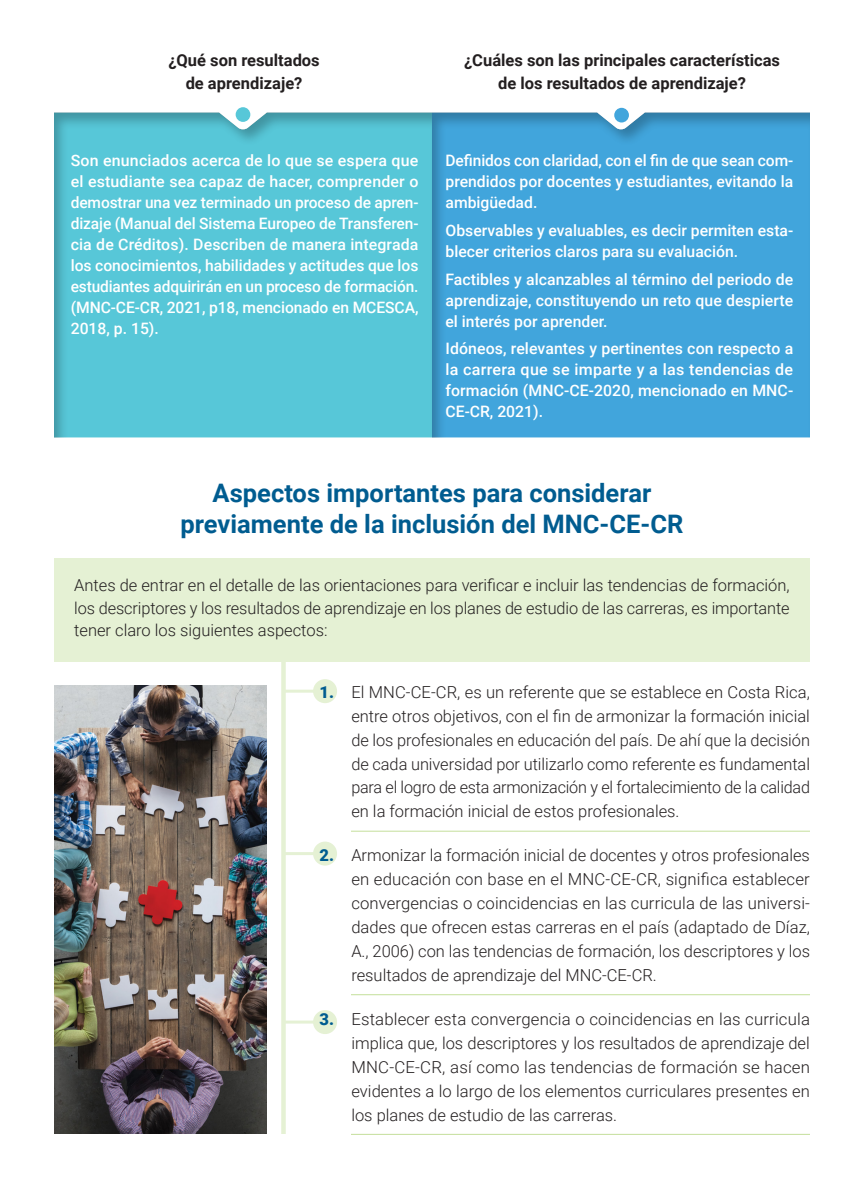
<style>
.page{position:relative;width:864px;height:1188px;background:#fff}
.page>*{position:absolute;margin:0;border:0;box-sizing:border-box;transform-origin:0 0}
.t1{font:700 25.5px/30.6px "Roboto";color:#005c90;text-align:center}
.t2{font:300 16.5px/23.9px "Roboto";color:#231f20;text-align:justify}
.t3{font:700 16.5px/22.5px "Roboto";color:#231f20;text-align:center}
.t4{font:500 15.75px/21px "Roboto";color:#fff;text-align:justify}
.s1{font-weight:900;color:#005c90}
</style>
<div class="page">
<hr style="left:284px;top:690px;width:41px;height:3px;background:#e5f1d4">
<div style="left:313px;top:679px;width:24px;height:24px;background:#e5f1d4;border-radius:50%"></div>
<hr style="left:284px;top:1021px;width:41px;height:3px;background:#e5f1d4">
<div style="left:313px;top:1010px;width:24px;height:24px;background:#e5f1d4;border-radius:50%"></div>
<hr style="left:284px;top:852px;width:41px;height:3px;background:#e5f1d4">
<div style="left:313px;top:842px;width:24px;height:24px;background:#e5f1d4;border-radius:50%"></div>
<div style="left:42px;top:99px;width:390px;height:352px;background:#231f20;opacity:.29"></div>
<div style="left:420px;top:99px;width:390px;height:352px;background:#231f20;opacity:.29"></div>
<div style="left:236px;top:107px;width:14px;height:15px;background:#57c7d8;border-radius:50%"></div>
<div style="left:614px;top:108px;width:15px;height:15px;background:#41a5dc;border-radius:50%"></div>
<div style="left:54px;top:559px;width:756px;height:103px;background:#e5f1d4"></div>
<hr style="left:351px;top:831px;width:459px;height:1px;background:#c4df9b">
<hr style="left:351px;top:994px;width:459px;height:1px;background:#c4df9b">
<hr style="left:351px;top:1134px;width:459px;height:1px;background:#c4df9b">
<img style="left:54px;top:686px;width:212px;height:448px">
<div style="left:281px;top:658px;width:5px;height:476px;background:#e5f1d4"></div>
<p class="t3" style="left:168px;top:49px;width:153px">¿Qué son resultados de aprendizaje?</p>
<p class="t4" style="left:71px;top:149px;width:349px">Son enunciados acerca de lo que se espera que el estudiante sea capaz de hacer, comprender o demostrar una vez terminado un proceso de apren&shy;dizaje (Manual del Sistema Europeo de Transferen&shy;cia de Créditos). Describen de manera integrada los conocimientos, habilidades y actitudes que los estudiantes adquirirán en un proceso de formación. (MNC-CE-CR, 2021, p18, mencionado en MCESCA, 2018, p. 15).</p>
<p class="t3" style="left:464px;top:49px;width:317px">¿Cuáles son las principales características de los resultados de aprendizaje?</p>
<p class="t4" style="left:446px;top:149px;width:349px">Definidos con claridad, con el fin de que sean com&shy;prendidos por docentes y estudiantes, evitando la ambigüedad.</p>
<p class="t4" style="left:446px;top:219px;width:349px">Observables y evaluables, es decir permiten esta&shy;blecer criterios claros para su evaluación.</p>
<p class="t4" style="left:446px;top:268px;width:349px">Factibles y alcanzables al término del periodo de aprendizaje, constituyendo un reto que despierte el interés por aprender.</p>
<p class="t4" style="left:446px;top:338px;width:349px">Idóneos, relevantes y pertinentes con respecto a la carrera que se imparte y a las tendencias de formación (MNC-CE-2020, mencionado en MNC-CE-CR, 2021).</p>
<h1 class="t1" style="left:181px;top:477px;width:504px">Aspectos importantes para considerar previamente de la inclusión del MNC-CE-CR</h1>
<p class="t2" style="left:74px;top:574px;width:717px;line-height:22.5px">Antes de entrar en el detalle de las orientaciones para verificar e incluir las tendencias de formación, los descriptores y los resultados de aprendizaje en los planes de estudio de las carreras, es importante tener claro los siguientes aspectos:</p>
<p class="t2" style="left:351px;top:680px;width:460px;text-indent:-32px"><span class="s1">1.</span> El MNC-CE-CR, es un referente que se establece en Costa Rica, entre otros objetivos, con el fin de armonizar la formación inicial de los profesionales en educación del país. De ahí que la decisión de cada universidad por utilizarlo como referente es fundamental para el logro de esta armonización y el fortalecimiento de la calidad en la formación inicial de estos profesionales.</p>
<p class="t2" style="left:351px;top:843px;width:460px;text-indent:-32px"><span class="s1">2.</span> Armonizar la formación inicial de docentes y otros profesionales en educación con base en el MNC-CE-CR, significa establecer convergencias o coincidencias en las curricula de las universi&shy;dades que ofrecen estas carreras en el país (adaptado de Díaz, A., 2006) con las tendencias de formación, los descriptores y los resultados de aprendizaje del MNC-CE-CR.</p>
<p class="t2" style="left:351px;top:1007px;width:460px;text-indent:-32px"><span class="s1">3.</span> Establecer esta convergencia o coincidencias en las curricula implica que, los descriptores y los resultados de aprendizaje del MNC-CE-CR, así como las tendencias de formación se hacen evidentes a lo largo de los elementos curriculares presentes en los planes de estudio de las carreras.</p>
</div>
